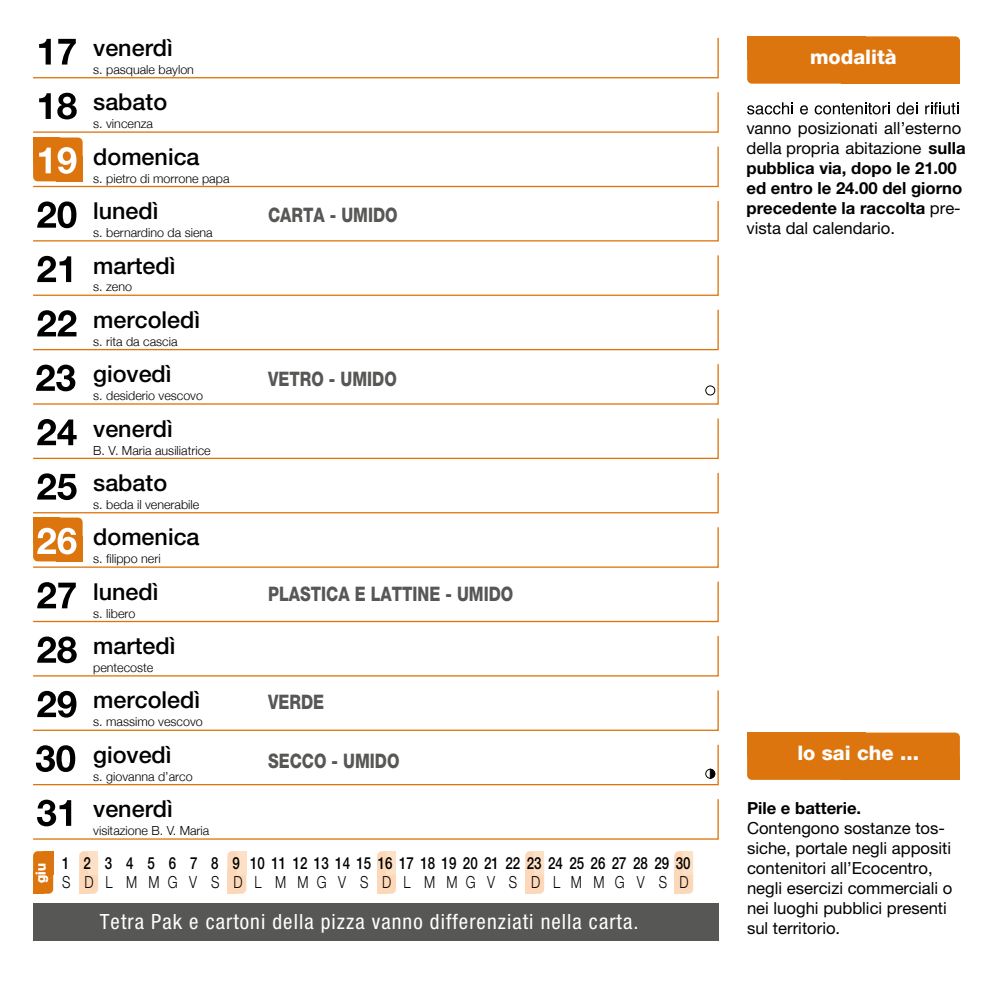
<style>
.page{position:relative;width:993px;height:993px;background:#fff}
.page>*{position:absolute;margin:0;border:0;box-sizing:border-box;transform-origin:0 0}
.t1{font:500 23.28px "Helvetica Neue LT Std";color:#000}
.t2{font:condensed 21px "Helvetica Neue LT Std";letter-spacing:.05em;color:#fff}
.t3{font:800 19.95px "Helvetica Neue LT Std";color:#575756;scale:.8 1}
.t4{font:800 19.95px "Helvetica Neue LT Std";color:#fff}
.t5{font:16.62px/19.9px "Helvetica Neue LT Std";color:#000}
.t6{font:500 16.62px "Helvetica Neue LT Std";color:#000;scale:.8 1}
.t7{font:300 16.62px "Helvetica Neue LT Std";color:#000;scale:.8 1}
.t8{font:700 16.62px "Helvetica Neue LT Std";color:#000}
.t9{font:700 13.3px "Helvetica Neue LT Std";color:#fff}
.t10{font:300 12.42px "Helvetica Neue";color:#000}
.s1{font-weight:700}
</style>
<div class="page">
<div style="left:674px;top:850px;width:19px;height:43px;background:#fcd7b8;border-radius:5px"></div>
<div style="left:674px;top:869px;width:9px;height:24px;background:#fcd7b8"></div>
<div style="left:683px;top:850px;width:10px;height:24px;background:#fde1c6"></div>
<div style="left:79px;top:850px;width:19px;height:43px;background:#fcd7b8;border-radius:5px"></div>
<div style="left:79px;top:869px;width:10px;height:24px;background:#fcd7b8"></div>
<div style="left:89px;top:850px;width:9px;height:24px;background:#fde1c6"></div>
<div style="left:227px;top:850px;width:19px;height:43px;background:#fcd7b8;border-radius:5px"></div>
<div style="left:227px;top:869px;width:10px;height:24px;background:#fcd7b8"></div>
<div style="left:237px;top:850px;width:9px;height:24px;background:#fde1c6"></div>
<div style="left:377px;top:850px;width:19px;height:43px;background:#fcd7b8;border-radius:5px"></div>
<div style="left:377px;top:869px;width:9px;height:24px;background:#fcd7b8"></div>
<div style="left:386px;top:850px;width:10px;height:24px;background:#fde1c6"></div>
<div style="left:525px;top:850px;width:19px;height:43px;background:#fcd7b8;border-radius:5px"></div>
<div style="left:525px;top:869px;width:9px;height:24px;background:#fcd7b8"></div>
<div style="left:534px;top:850px;width:10px;height:24px;background:#fde1c6"></div>
<div style="left:33px;top:137px;width:50px;height:44px;background:#dd750e;border-radius:5px"></div>
<div style="left:33px;top:137px;width:26px;height:26px;background:#dd750e"></div>
<div style="left:33px;top:517px;width:50px;height:44px;background:#dd750e;border-radius:5px"></div>
<div style="left:33px;top:517px;width:26px;height:26px;background:#dd750e"></div>
<div style="left:746px;top:732px;width:213px;height:47px;background:#dd750e;border-radius:5px"></div>
<div style="left:746px;top:732px;width:119px;height:24px;background:#dd750e"></div>
<div style="left:841px;top:756px;width:118px;height:23px;background:#dd750e"></div>
<svg style="left:33px;top:364px;width:686px;height:41px"></svg>
<div style="left:33px;top:850px;width:20px;height:43px;background:#dd750e;border-radius:5px"></div>
<div style="left:33px;top:869px;width:10px;height:24px;background:#dd750e"></div>
<div style="left:43px;top:850px;width:10px;height:24px;background:#dd750e"></div>
<svg style="left:33px;top:799px;width:686px;height:41px"></svg>
<svg style="left:33px;top:690px;width:686px;height:41px"></svg>
<svg style="left:33px;top:636px;width:686px;height:41px"></svg>
<svg style="left:33px;top:581px;width:686px;height:41px"></svg>
<svg style="left:33px;top:526px;width:686px;height:42px"></svg>
<svg style="left:33px;top:472px;width:686px;height:42px"></svg>
<svg style="left:33px;top:418px;width:686px;height:41px"></svg>
<svg style="left:33px;top:309px;width:686px;height:42px"></svg>
<svg style="left:33px;top:255px;width:686px;height:41px"></svg>
<svg style="left:33px;top:201px;width:686px;height:41px"></svg>
<svg style="left:33px;top:145px;width:686px;height:43px"></svg>
<svg style="left:33px;top:92px;width:686px;height:41px"></svg>
<svg style="left:33px;top:37px;width:686px;height:42px"></svg>
<div style="left:33px;top:902px;width:685px;height:38px;background:#575756"></div>
<div style="left:705px;top:386px;width:9px;height:9px;background:#fff;border-radius:50%"></div>
<div style="left:705px;top:385px;width:9px;height:10px;border:1px solid #000;border-radius:50%"></div>
<svg style="left:33px;top:744px;width:686px;height:41px"></svg>
<div style="left:747px;top:36px;width:212px;height:48px;background:#dd750e;border-radius:5px"></div>
<div style="left:747px;top:36px;width:118px;height:24px;background:#dd750e"></div>
<div style="left:841px;top:60px;width:118px;height:24px;background:#dd750e"></div>
<svg style="left:747px;top:102px;width:45px;height:12px"></svg>
<svg style="left:800px;top:105px;width:7px;height:9px"></svg>
<svg style="left:814px;top:102px;width:75px;height:12px"></svg>
<svg style="left:896px;top:102px;width:21px;height:12px"></svg>
<svg style="left:925px;top:102px;width:31px;height:12px"></svg>
<p class="t9" style="left:32px;top:882px;width:21px;rotate:-90deg">giu</p>
<h1 class="t1" style="left:93px;top:34px;width:81px">venerdì</h1>
<h1 class="t1" style="left:93px;top:88px;width:75px">sabato</h1>
<h1 class="t1" style="left:93px;top:142px;width:108px">domenica</h1>
<h1 class="t1" style="left:93px;top:197px;width:67px">lunedì</h1>
<h1 class="t1" style="left:93px;top:251px;width:84px">martedì</h1>
<h1 class="t1" style="left:93px;top:305px;width:108px">mercoledì</h1>
<h1 class="t1" style="left:93px;top:360px;width:80px">giovedì</h1>
<h1 class="t1" style="left:93px;top:414px;width:81px">venerdì</h1>
<h1 class="t1" style="left:93px;top:468px;width:75px">sabato</h1>
<h1 class="t1" style="left:93px;top:523px;width:108px">domenica</h1>
<h1 class="t1" style="left:93px;top:577px;width:67px">lunedì</h1>
<h1 class="t1" style="left:93px;top:631px;width:84px">martedì</h1>
<h1 class="t1" style="left:93px;top:686px;width:108px">mercoledì</h1>
<h1 class="t1" style="left:93px;top:740px;width:80px">giovedì</h1>
<h1 class="t1" style="left:93px;top:794px;width:81px">venerdì</h1>
<p class="t10" style="left:93px;top:62px;width:102px">s. pasquale baylon</p>
<p class="t10" style="left:93px;top:116px;width:61px">s. vincenza</p>
<p class="t10" style="left:93px;top:171px;width:138px">s. pietro di morrone papa</p>
<p class="t10" style="left:93px;top:225px;width:121px">s. bernardino da siena</p>
<p class="t10" style="left:93px;top:279px;width:40px">s. zeno</p>
<p class="t10" style="left:93px;top:334px;width:86px">s. rita da cascia</p>
<p class="t10" style="left:93px;top:388px;width:111px">s. desiderio vescovo</p>
<p class="t10" style="left:93px;top:442px;width:119px">B. V. Maria ausiliatrice</p>
<p class="t10" style="left:93px;top:496px;width:108px">s. beda il venerabile</p>
<p class="t10" style="left:93px;top:551px;width:69px">s. filippo neri</p>
<p class="t10" style="left:93px;top:605px;width:44px">s. libero</p>
<p class="t10" style="left:93px;top:659px;width:62px">pentecoste</p>
<p class="t10" style="left:93px;top:714px;width:111px">s. massimo vescovo</p>
<p class="t10" style="left:93px;top:768px;width:101px">s. giovanna d’arco</p>
<p class="t3" style="left:268px;top:203px;width:163px">CARTA - UMIDO</p>
<p class="t3" style="left:268px;top:367px;width:162px">VETRO - UMIDO</p>
<p class="t3" style="left:268px;top:581px;width:308px">PLASTICA E LATTINE - UMIDO</p>
<p class="t3" style="left:268px;top:689px;width:71px">VERDE</p>
<p class="t3" style="left:268px;top:748px;width:166px">SECCO - UMIDO</p>
<p class="t10" style="left:93px;top:822px;width:118px">visitazione B. V. Maria</p>
<p class="t6" style="left:62px;top:852px;width:64px">123</p>
<p class="t7" style="left:62px;top:871px;width:12px">S</p>
<p class="t6" style="left:169px;top:852px;width:11px">6</p>
<p class="t6" style="left:211px;top:852px;width:11px">8</p>
<p class="t6" style="left:232px;top:852px;width:11px">9</p>
<p class="t6" style="left:250px;top:852px;width:552px">10 11 12 13 14 15 16 17 18 19 20 21 22 23 24 25 26 27 28 29 30</p>
<p class="t6" style="left:126px;top:852px;width:11px">4</p>
<p class="t6" style="left:147px;top:852px;width:11px">5</p>
<p class="t6" style="left:190px;top:852px;width:11px">7</p>
<p class="t7" style="left:168px;top:871px;width:14px">G</p>
<p class="t7" style="left:211px;top:871px;width:12px">S</p>
<p class="t7" style="left:233px;top:871px;width:13px">D</p>
<p class="t7" style="left:254px;top:871px;width:10px">L</p>
<p class="t7" style="left:275px;top:871px;width:15px">M</p>
<p class="t7" style="left:297px;top:871px;width:15px">M</p>
<p class="t7" style="left:317px;top:871px;width:14px">G</p>
<p class="t7" style="left:338px;top:871px;width:11px">V</p>
<p class="t7" style="left:360px;top:871px;width:12px">S</p>
<p class="t7" style="left:382px;top:871px;width:13px">D</p>
<p class="t7" style="left:403px;top:871px;width:10px">L</p>
<p class="t7" style="left:424px;top:871px;width:15px">M</p>
<p class="t7" style="left:446px;top:871px;width:15px">M</p>
<p class="t7" style="left:465px;top:871px;width:14px">G</p>
<p class="t7" style="left:487px;top:871px;width:11px">V</p>
<p class="t7" style="left:509px;top:871px;width:12px">S</p>
<p class="t7" style="left:658px;top:871px;width:12px">S</p>
<p class="t7" style="left:570px;top:871px;width:15px">M</p>
<p class="t7" style="left:593px;top:871px;width:15px">M</p>
<p class="t7" style="left:614px;top:871px;width:14px">G</p>
<p class="t7" style="left:636px;top:871px;width:11px">V</p>
<p class="t7" style="left:553px;top:871px;width:10px">L</p>
<p class="t7" style="left:84px;top:871px;width:13px">D</p>
<p class="t7" style="left:105px;top:871px;width:10px">L</p>
<p class="t7" style="left:126px;top:871px;width:15px">M</p>
<p class="t7" style="left:148px;top:871px;width:15px">M</p>
<p class="t7" style="left:189px;top:871px;width:11px">V</p>
<p class="t7" style="left:531px;top:871px;width:13px">D</p>
<p class="t7" style="left:679px;top:871px;width:13px">D</p>
<p class="t2" style="left:100px;top:909px;width:540px">Tetra Pak e cartoni della pizza vanno differenziati nella carta.</p>
<p class="t4" style="left:809px;top:45px;width:88px">modalità</p>
<p class="t5" style="left:746px;top:118px;width:221px">vanno posizionati all’esterno della propria abitazione <span class="s1">sulla pubblica via, dopo le 21.00 ed entro le 24.00 del giorno precedente la raccolta</span> pre&shy;vista dal calendario.</p>
<p class="t4" style="left:797px;top:741px;width:123px">lo sai che ...</p>
<p class="t8" style="left:746px;top:797px;width:116px">Pile e batterie.</p>
<p class="t5" style="left:746px;top:817px;width:207px">Contengono sostanze tos&shy;siche, portale negli appositi contenitori all’Ecocentro, negli esercizi commerciali o nei luoghi pubblici presenti sul territorio.</p>
</div>
